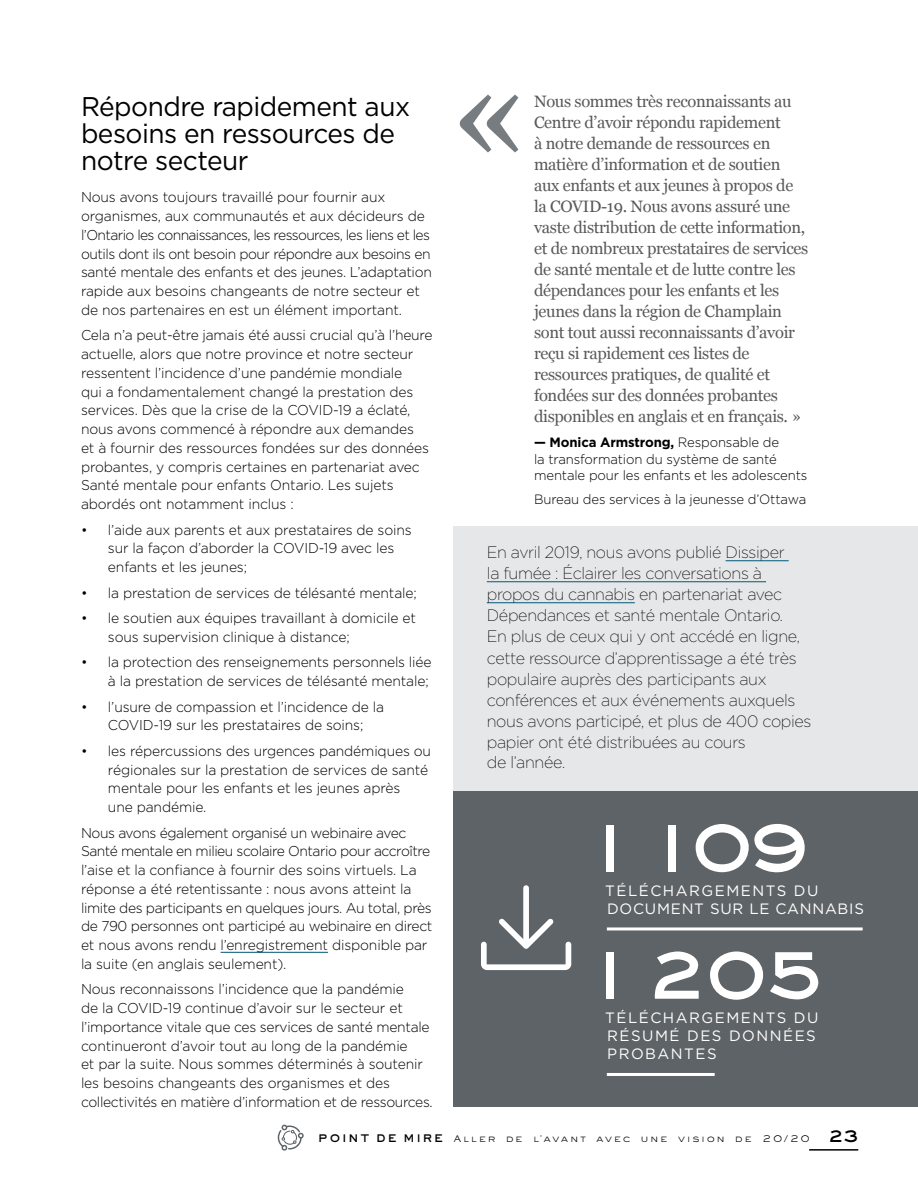
<style>
.page{position:relative;width:918px;height:1188px;background:#fff}
.page>*{position:absolute;margin:0;border:0;box-sizing:border-box;transform-origin:0 0}
.t1{font:145.2px "Georgia";color:#777c80}
.t2{font:700 72px "Eyechart";letter-spacing:-.01em;color:#fff}
.t3{font:27px/27px "Gotham";letter-spacing:-.02em;color:#000}
.t4{font:16.5px/21px "Georgia";letter-spacing:-.02em;color:#58595b}
.t5{font:200 16.5px/21px "Gotham";letter-spacing:-.02em;color:#000}
.t6{font:15px/18px "Gotham";letter-spacing:.1em;color:#fff}
.t7{font:15px/18px "Gotham";letter-spacing:.05em;color:#fff}
.t8{font:300 14.25px/18.8px "Gotham";letter-spacing:-.01em;color:#000}
.t9{font:300 13.5px/16.5px "Gotham";letter-spacing:-.01em;color:#000}
.t10{font:10.5px "Eyechart";letter-spacing:.195em;color:#000}
.s1{font-weight:700}
.s2{font-weight:700;font-size:12px}
.s3{font-weight:700;font-size:18px}
</style>
<div class="page">
<hr style="left:809px;top:1149px;width:49px;height:2px;background:#000">
<hr style="left:221px;top:952px;width:107px;height:1px;background:#1a6887">
<div style="left:453px;top:526px;width:465px;height:265px;background:#e6e7e8"></div>
<hr style="left:726px;top:560px;width:63px;height:1px;background:#1a6887">
<hr style="left:487px;top:581px;width:279px;height:1px;background:#1a6887">
<hr style="left:487px;top:602px;width:148px;height:1px;background:#1a6887">
<div style="left:453px;top:792px;width:465px;height:315px;background:#5e6367"></div>
<div style="left:523px;top:885px;width:6px;height:58px;background:#fff;border-radius:3px"></div>
<svg style="left:481px;top:919px;width:90px;height:51px"></svg>
<hr style="left:607px;top:927px;width:256px;height:3px;background:#fff">
<hr style="left:607px;top:1073px;width:108px;height:3px;background:#fff">
<svg style="left:278px;top:1125px;width:26px;height:26px"></svg>
<h3 class="t3" style="left:81px;top:92px;width:331px">Répondre rapidement aux besoins en ressources de notre secteur</h3>
<p class="t8" style="left:81px;top:188px;width:352px">Nous avons toujours travaillé pour fournir aux organismes, aux communautés et aux décideurs de l’Ontario les connaissances, les ressources, les liens et les outils dont ils ont besoin pour répondre aux besoins en santé mentale des enfants et des jeunes. L’adaptation rapide aux besoins changeants de notre secteur et de nos partenaires en est un élément important.</p>
<p class="t8" style="left:81px;top:326px;width:353px">Cela n’a peut-être jamais été aussi crucial qu’à l’heure actuelle, alors que notre province et notre secteur ressentent l’incidence d’une pandémie mondiale<br>qui a fondamentalement changé la prestation des services. Dès que la crise de la COVID-19 a éclaté, nous avons commencé à répondre aux demandes<br>et à fournir des ressources fondées sur des données probantes, y compris certaines en partenariat avec Santé mentale pour enfants Ontario. Les sujets abordés ont notamment inclus :</p>
<p class="t8" style="left:108px;top:520px;width:305px;text-indent:-27px">• l’aide aux parents et aux prestataires de soins sur la façon d’aborder la COVID-19 avec les enfants et les jeunes;</p>
<p class="t8" style="left:81px;top:583px;width:337px">• la prestation de services de télésanté mentale;</p>
<p class="t8" style="left:108px;top:608px;width:309px;text-indent:-27px">• le soutien aux équipes travaillant à domicile et sous supervision clinique à distance;</p>
<p class="t8" style="left:81px;top:653px;width:352px;text-align:right">• la protection des renseignements personnels liée à la prestation de services de télésanté mentale;</p>
<p class="t8" style="left:81px;top:697px;width:305px;text-align:center">• l’usure de compassion et l’incidence de la<br>COVID-19 sur les prestataires de soins;</p>
<p class="t8" style="left:108px;top:741px;width:325px;text-indent:-27px">• les répercussions des urgences pandémiques ou régionales sur la prestation de services de santé mentale pour les enfants et les jeunes après<br>une pandémie.</p>
<p class="t8" style="left:81px;top:823px;width:353px">Nous avons également organisé un webinaire avec Santé mentale en milieu scolaire Ontario pour accroître l’aise et la confiance à fournir des soins virtuels. La réponse a été retentissante : nous avons atteint la limite des participants en quelques jours. Au total, près de 790 personnes ont participé au webinaire en direct et nous avons rendu l’enregistrement disponible par la suite (en anglais seulement).</p>
<p class="t8" style="left:81px;top:980px;width:353px">Nous reconnaissons l’incidence que la pandémie<br>de la COVID-19 continue d’avoir sur le secteur et l’importance vitale que ces services de santé mentale continueront d’avoir tout au long de la pandémie<br>et par la suite. Nous sommes déterminés à soutenir les besoins changeants des organismes et des collectivités en matière d’information et de ressources.</p>
<h1 class="t1" style="left:448px;top:5px;width:86px">«</h1>
<p class="t4" style="left:534px;top:90px;width:276px">Nous sommes très reconnaissants au Centre d’avoir répondu rapidement<br>à notre demande de ressources en matière d’information et de soutien aux enfants et aux jeunes à propos de la COVID-19. Nous avons assuré une vaste distribution de cette information, et de nombreux prestataires de services de santé mentale et de lutte contre les dépendances pour les enfants et les jeunes dans la région de Champlain sont tout aussi reconnaissants d’avoir reçu si rapidement ces listes de ressources pratiques, de qualité et fondées sur des données probantes disponibles en anglais et en français. »</p>
<p class="t9" style="left:534px;top:434px;width:275px"><span class="s1">— Monica Armstrong,</span> Responsable de<br>la transformation du système de santé mentale pour les enfants et les adolescents</p>
<p class="t9" style="left:534px;top:490px;width:274px">Bureau des services à la jeunesse d’Ottawa</p>
<p class="t5" style="left:487px;top:542px;width:326px">En avril 2019, nous avons publié Dissiper<br>la fumée : Éclairer les conversations à propos du cannabis en partenariat avec Dépendances et santé mentale Ontario.<br>En plus de ceux qui y ont accédé en ligne, cette ressource d’apprentissage a été très populaire auprès des participants aux conférences et aux événements auxquels nous avons participé, et plus de 400 copies papier ont été distribuées au cours<br>de l’année.</p>
<p class="t2" style="left:581px;top:806px;width:231px">1109</p>
<p class="t7" style="left:605px;top:881px;width:260px">TÉLÉCHARGEMENTS DU<br>DOCUMENT SUR LE CANNABIS</p>
<p class="t2" style="left:581px;top:933px;width:246px">1205</p>
<p class="t6" style="left:605px;top:1009px;width:215px">TÉLÉCHARGEMENTS DU<br>RÉSUMÉ DES DONNÉES<br>PROBANTES</p>
<p class="t10" style="left:319px;top:1133px;width:541px"><span class="s2">POINT DE MIRE</span> Aller de l’avant avec une vision de 20/20 <span class="s3">23</span></p>
</div>
